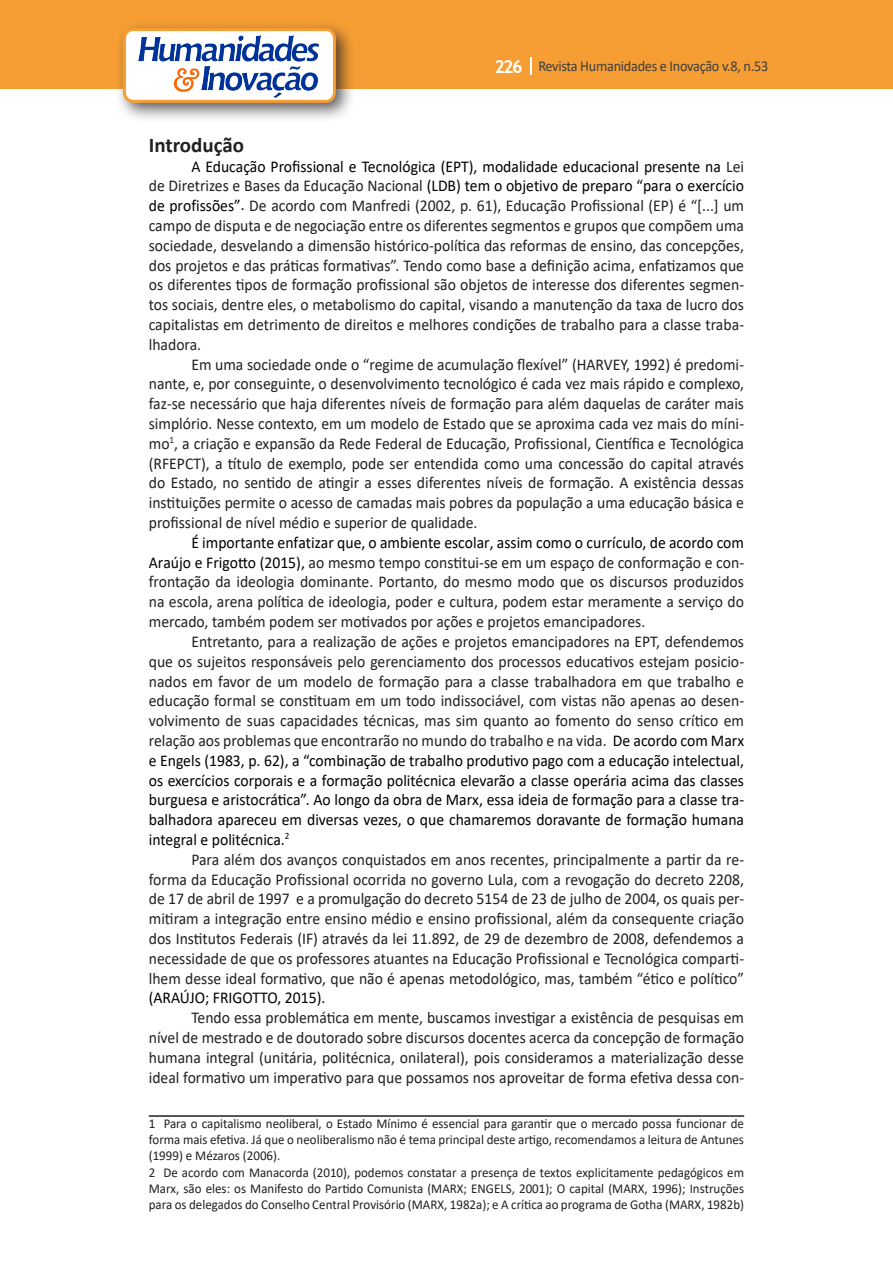
<style>
.page{position:relative;width:893px;height:1263px;background:#fff}
.page>*{position:absolute;margin:0;border:0;box-sizing:border-box;transform-origin:0 0}
.Titulo_2{font:700 21px "Calibri";color:#231f20}
.Texto{font:16.5px/19.8px "Calibri";color:#231f20;text-align:justify;scale:.95 1}
.t1{font:15px "Calibri";letter-spacing:-.02em;color:#3e3e3f;scale:.95 1}
.Rodapé{font:13.5px/16.2px "Calibri";color:#231f20;text-align:justify;scale:.96 1}
.s1{font-family:"Trebuchet MS";font-weight:700;font-size:18px;color:#fff}
.s2{color:#000}
</style>
<div class="page">
<div style="left:0;top:0;width:893px;height:88px;background:#f69e34"></div>
<svg style="left:530px;top:57px;width:2px;height:18px"></svg>
<div style="left:115px;top:20px;width:241px;height:103px;background:#231f20;opacity:.75"></div>
<div style="left:125px;top:30px;width:209px;height:71px;background:#fff;border-radius:9px"></div>
<img style="left:138px;top:35px;width:181px;height:62px">
<div style="left:123px;top:28px;width:213px;height:75px;border:3px solid #f69e34;border-radius:9px"></div>
<hr style="left:149px;top:1115px;width:595px;height:2px;background:#231f20">
<p class="t1" style="left:495px;top:56px;width:290px"><span class="s1">226</span> Revista Humanidades e Inovação v.8, n.53</p>
<p class="Titulo_2" style="left:149px;top:130px;width:97px">Introdução</p>
<p class="Texto" style="left:149px;top:156px;width:628px;text-indent:43px"><span class="s2">A Educação Profissional e Tecnológica (EPT), modalidade educacional presente na</span> Lei de Diretrizes e Bases da Educação Nacional <span class="s2">(LDB) tem o objetivo de preparo “para o exercício de profissões”.</span> De acordo com Manfredi (2002, p. 61), Educação Profissional (EP) é “[...] um campo de disputa e de negociação entre os diferentes segmentos e grupos que compõem uma sociedade, desvelando a dimensão histórico-política das reformas de ensino, das concepções, dos projetos e das práticas formativas”. Tendo como base a definição acima, enfatizamos que os diferentes tipos de formação profissional são objetos de interesse dos diferentes segmen&shy;tos sociais, dentre eles, o metabolismo do capital, visando a manutenção da taxa de lucro dos capitalistas em detrimento de direitos e melhores condições de trabalho para a classe traba&shy;lhadora.</p>
<p class="Texto" style="left:149px;top:354px;width:628px;text-indent:43px">Em uma sociedade onde o “regime de acumulação flexível” (HARVEY, 1992) é predomi&shy;nante, e, por conseguinte, o desenvolvimento tecnológico é cada vez mais rápido e complexo, faz-se necessário que haja diferentes níveis de formação para além daquelas de caráter mais simplório. Nesse contexto, em um modelo de Estado que se aproxima cada vez mais do míni&shy;mo<sup>1</sup>, a criação e expansão da Rede Federal de Educação, Profissional, Científica e Tecnológica (RFEPCT), a título de exemplo, pode ser entendida como uma concessão do capital através do Estado, no sentido de atingir a esses diferentes níveis de formação. A existência dessas instituições permite o acesso de camadas mais pobres da população a uma educação básica e profissional de nível médio e superior de qualidade.</p>
<p class="Texto" style="left:149px;top:532px;width:628px;text-indent:43px"><span class="s2">É importante enfatizar que, o ambiente escolar, assim como o currículo, de acordo com Araújo e Frigotto (2015),</span> ao mesmo tempo constitui-se em um espaço de conformação e con&shy;frontação da ideologia dominante. Portanto, do mesmo modo que os discursos produzidos na escola, arena política de ideologia, poder e cultura, podem estar meramente a serviço do mercado, também podem ser motivados por ações e projetos emancipadores.</p>
<p class="Texto" style="left:149px;top:631px;width:628px;text-indent:43px">Entretanto, para a realização de ações e projetos emancipadores na EPT, defendemos que os sujeitos responsáveis pelo gerenciamento dos processos educativos estejam posicio&shy;nados em favor de um modelo de formação para a classe trabalhadora em que trabalho e educação formal se constituam em um todo indissociável, com vistas não apenas ao desen&shy;volvimento de suas capacidades técnicas, mas sim quanto ao fomento do senso crítico em relação aos problemas que encontrarão no mundo do trabalho e na vida. <span class="s2">De acordo com Marx e Engels (1983, p. 62), a “combinação de trabalho produtivo pago com a educação intelectual, os exercícios corporais e a formação politécnica elevarão a classe operária acima das classes burguesa e aristocrática”. Ao longo da obra de Marx, essa ideia de formação para a classe tra&shy;balhadora apareceu em diversas vezes, o que chamaremos doravante de formação humana integral e politécnica.</span><sup>2</sup></p>
<p class="Texto" style="left:149px;top:849px;width:628px;text-indent:43px">Para além dos avanços conquistados em anos recentes, principalmente a partir da re&shy;forma da Educação Profissional ocorrida no governo Lula, com a revogação do decreto 2208, de 17 de abril de 1997 e a promulgação do decreto 5154 de 23 de julho de 2004, os quais per&shy;mitiram a integração entre ensino médio e ensino profissional, além da consequente criação dos Institutos Federais (IF) através da lei 11.892, de 29 de dezembro de 2008, defendemos a necessidade de que os professores atuantes na Educação Profissional e Tecnológica comparti&shy;lhem desse ideal formativo, que não é apenas metodológico, mas, também “ético e político” <span class="s2">(ARAÚJO; FRIGOTTO, 2015).</span></p>
<p class="Texto" style="left:149px;top:1007px;width:628px;text-indent:43px">Tendo essa problemática em mente, buscamos investigar a existência de pesquisas em nível de mestrado e de doutorado sobre discursos docentes acerca da concepção de formação humana integral (unitária, politécnica, onilateral), pois consideramos a materialização desse ideal formativo um imperativo para que possamos nos aproveitar de forma efetiva dessa con-</p>
<p class="Rodapé" style="left:149px;top:1115px;width:621px">1 Para o capitalismo neoliberal, o Estado Mínimo é essencial para garantir que o mercado possa funcionar de forma mais efetiva. Já que o neoliberalismo não é tema principal deste artigo, recomendamos a leitura de Antunes (1999) e Mézaros (2006).</p>
<p class="Rodapé" style="left:149px;top:1164px;width:622px">2 De acordo com Manacorda (2010), podemos constatar a presença de textos explicitamente pedagógicos em Marx, são eles: os Manifesto do Partido Comunista (MARX; ENGELS, 2001); O capital (MARX, 1996); Instruções para os delegados do Conselho Central Provisório (MARX, 1982a); e A crítica ao programa de Gotha (MARX, 1982b)</p>
</div>
